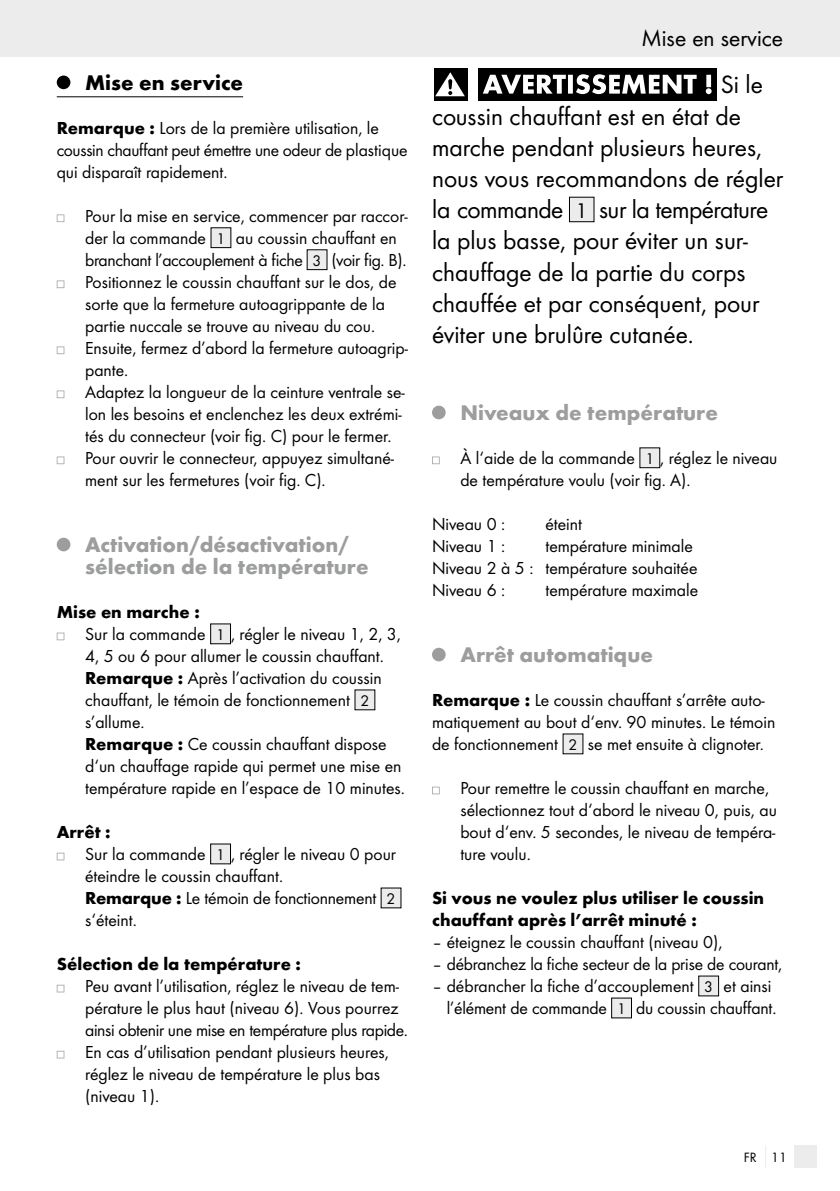
<style>
.page{position:relative;width:840px;height:1191px;background:#fff}
.page>*{position:absolute;margin:0;border:0;box-sizing:border-box;transform-origin:0 0}
.t1{font:26px/31.2px "Futura Boo";color:#000}
.t2{font:24px "Futura Boo";color:#000}
.t3{font:700 22px/22px "Futura";color:#9c9d9d}
.t4{font:700 22px "Futura";color:#000}
.t5{font:18px/22px "Futura Boo";color:#000}
.t6{font:700 18px/22px "Futura";color:#000}
.t7{font:14px "Futura Boo";color:#000}
.s1{font-family:"Futura";font-weight:700}
.s2{font-size:16px}
.s3{font-size:22px}
</style>
<div class="page">
<div style="left:0;top:0;width:839px;height:57px;background:#ececec"></div>
<div style="left:794px;top:1145px;width:22px;height:23px;background:#ececec"></div>
<hr style="left:57px;top:96px;width:186px;height:1px;background:#000">
<div style="left:57px;top:76px;width:13px;height:13px;background:#000;border-radius:50%"></div>
<svg style="left:57px;top:214px;width:7px;height:8px"></svg>
<div style="left:211px;top:228px;width:20px;height:20px;background:#ececec"></div>
<div style="left:307px;top:250px;width:20px;height:20px;background:#ececec"></div>
<svg style="left:57px;top:280px;width:7px;height:8px"></svg>
<svg style="left:57px;top:346px;width:7px;height:8px"></svg>
<svg style="left:57px;top:390px;width:7px;height:8px"></svg>
<svg style="left:57px;top:456px;width:7px;height:8px"></svg>
<div style="left:57px;top:538px;width:13px;height:13px;background:#9c9d9d;border-radius:50%"></div>
<svg style="left:57px;top:632px;width:7px;height:8px"></svg>
<div style="left:210px;top:624px;width:20px;height:20px;background:#ececec"></div>
<div style="left:210px;top:623px;width:21px;height:21px;border:1px solid #000"></div>
<div style="left:355px;top:690px;width:19px;height:20px;background:#ececec"></div>
<svg style="left:57px;top:852px;width:7px;height:8px"></svg>
<div style="left:210px;top:844px;width:20px;height:20px;background:#ececec"></div>
<div style="left:210px;top:843px;width:21px;height:21px;border:1px solid #000"></div>
<div style="left:381px;top:888px;width:20px;height:20px;background:#ececec"></div>
<svg style="left:57px;top:984px;width:7px;height:8px"></svg>
<svg style="left:57px;top:1050px;width:7px;height:8px"></svg>
<div style="left:433px;top:68px;width:34px;height:32px;background:#000"></div>
<svg style="left:435px;top:72px;width:29px;height:24px"></svg>
<div style="left:478px;top:68px;width:237px;height:32px;background:#000"></div>
<svg style="left:483px;top:74px;width:228px;height:20px"></svg>
<div style="left:569px;top:197px;width:24px;height:25px;background:#ececec"></div>
<div style="left:568px;top:197px;width:26px;height:25px;border:1px solid #000"></div>
<div style="left:432px;top:406px;width:13px;height:13px;background:#9c9d9d;border-radius:50%"></div>
<svg style="left:432px;top:456px;width:7px;height:8px"></svg>
<div style="left:639px;top:448px;width:20px;height:20px;background:#ececec"></div>
<div style="left:432px;top:648px;width:13px;height:13px;background:#9c9d9d;border-radius:50%"></div>
<div style="left:562px;top:734px;width:20px;height:20px;background:#ececec"></div>
<svg style="left:432px;top:786px;width:7px;height:8px"></svg>
<div style="left:698px;top:976px;width:20px;height:20px;background:#ececec"></div>
<div style="left:611px;top:998px;width:20px;height:20px;background:#ececec"></div>
<p class="t4" style="left:85px;top:69px;width:159px">Mise en service</p>
<p class="t5" style="left:57px;top:117px;width:352px"><span class="s1">Remarque :</span> Lors de la première utilisation, le coussin chauffant peut émettre une odeur de plastique qui disparaît rapidement.</p>
<p class="t5" style="left:85px;top:205px;width:324px">Pour la mise en service, commencer par raccor&shy;der la commande <span class="s2">1</span> au coussin chauffant en branchant l’accouplement à fiche <span class="s2">3</span> (voir fig. B).<br>Positionnez le coussin chauffant sur le dos, de sorte que la fermeture autoagrippante de la partie nuccale se trouve au niveau du cou.<br>Ensuite, fermez d’abord la fermeture autoagrip&shy;pante.<br>Adaptez la longueur de la ceinture ventrale se&shy;lon les besoins et enclenchez les deux extrémi&shy;tés du connecteur (voir fig. C) pour le fermer.<br>Pour ouvrir le connecteur, appuyez simultané&shy;ment sur les fermetures (voir fig. C).</p>
<p class="t3" style="left:85px;top:533px;width:285px">Activation/désactivation/ sélection de la température</p>
<p class="t6" style="left:57px;top:601px;width:144px">Mise en marche :</p>
<p class="t5" style="left:85px;top:623px;width:321px">Sur la commande <span class="s2">1</span> , régler le niveau 1, 2, 3, 4, 5 ou 6 pour allumer le coussin chauffant.<br><span class="s1">Remarque :</span> Après l’activation du coussin chauffant, le témoin de fonctionnement <span class="s2">2 </span>s’allume.<br><span class="s1">Remarque :</span> Ce coussin chauffant dispose d‘un chauffage rapide qui permet une mise en température rapide en l’espace de 10 minutes.</p>
<p class="t6" style="left:57px;top:821px;width:55px">Arrêt :</p>
<p class="t5" style="left:85px;top:843px;width:312px">Sur la commande <span class="s2">1</span> , régler le niveau 0 pour éteindre le coussin chauffant.<br><span class="s1">Remarque :</span> Le témoin de fonctionnement <span class="s2">2 </span>s‘éteint.</p>
<p class="t6" style="left:57px;top:953px;width:245px">Sélection de la température :</p>
<p class="t5" style="left:85px;top:975px;width:324px">Peu avant l’utilisation, réglez le niveau de tem&shy;pérature le plus haut (niveau 6). Vous pourrez ainsi obtenir une mise en température plus rapide.<br>En cas d’utilisation pendant plusieurs heures, réglez le niveau de température le plus bas (niveau 1).</p>
<h2 class="t2" style="left:641px;top:24px;width:143px">Mise en service</h2>
<p class="t1" style="left:432px;top:69px;width:352px;text-indent:288px">Si le coussin chauffant est en état de marche pendant plusieurs heures, nous vous recommandons de régler la commande <span class="s3">1</span> sur la température la plus basse, pour éviter un sur&shy;chauffage de la partie du corps chauffée et par conséquent, pour éviter une brulûre cutanée.</p>
<p class="t3" style="left:460px;top:401px;width:259px">Niveaux de température</p>
<p class="t5" style="left:460px;top:447px;width:318px">À l‘aide de la commande <span class="s2">1</span> , réglez le niveau de température voulu (voir fig. A).</p>
<p class="t5" style="left:432px;top:513px;width:75px">Niveau 0 :</p>
<p class="t5" style="left:545px;top:513px;width:38px">éteint</p>
<p class="t5" style="left:432px;top:535px;width:75px">Niveau 1 :</p>
<p class="t5" style="left:432px;top:535px;width:267px;text-indent:113px">température minimale<br>Niveau 2 à 5 : température souhaitée<br>Niveau 6 :</p>
<p class="t5" style="left:545px;top:579px;width:154px">température maximale</p>
<p class="t3" style="left:460px;top:643px;width:194px">Arrêt automatique</p>
<p class="t5" style="left:432px;top:689px;width:344px"><span class="s1">Remarque :</span> Le coussin chauffant s’arrête auto&shy;matiquement au bout d‘env. 90 minutes. Le témoin de fonctionnement <span class="s2">2</span> se met ensuite à clignoter.</p>
<p class="t5" style="left:460px;top:777px;width:318px">Pour remettre le coussin chauffant en marche, sélectionnez tout d‘abord le niveau 0, puis, au bout d‘env. 5 secondes, le niveau de tempéra&shy;ture voulu.</p>
<p class="t6" style="left:432px;top:887px;width:333px">Si vous ne voulez plus utiliser le coussin chauffant après l’arrêt minuté :</p>
<p class="t5" style="left:432px;top:931px;width:292px">– éteignez le coussin chauffant (niveau 0),</p>
<p class="t5" style="left:432px;top:953px;width:351px">– débranchez la fiche secteur de la prise de courant,</p>
<p class="t5" style="left:432px;top:975px;width:346px;text-align:right">– débrancher la fiche d’accouplement <span class="s2">3</span> et ainsi l’élément de commande <span class="s2">1</span> du coussin chauffant.</p>
<p class="t7" style="left:743px;top:1149px;width:44px">FR 11</p>
</div>
